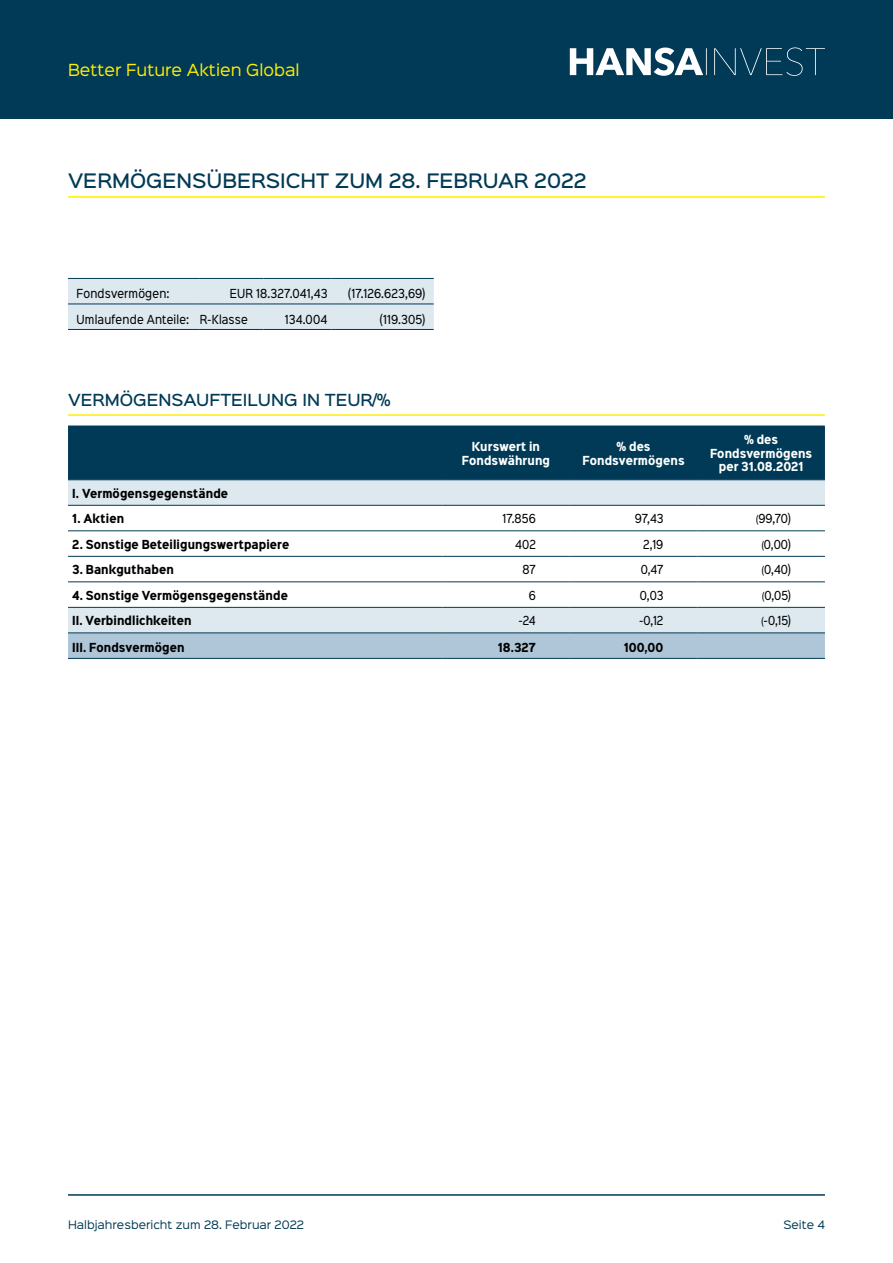
<style>
.page{position:relative;width:893px;height:1263px;background:#fff}
.page>*{position:absolute;margin:0;border:0;box-sizing:border-box;transform-origin:0 0}
.t1{font:500 18px "Sinkin Sans 500";color:#003a56}
.t2{font:500 15px "Sinkin Sans 500";color:#003a56}
.t3{font:15px "Sinkin Sans 400";color:#ffed00}
.t4{font:700 11.25px "Sinkin Sans Narrow W01 700";letter-spacing:.01em;color:#000}
.t5{font:11.25px "Sinkin Sans Narrow W01 400 Rg";letter-spacing:.01em;color:#000}
.t6{font:700 11.25px/13.5px "Sinkin Sans Narrow W01 700";letter-spacing:.005em;color:#fff;text-align:center}
.t7{font:10.5px "Sinkin Sans 400";color:#003a56}
.s1{font-size:9px}
</style>
<div class="page">
<div style="left:0;top:0;width:893px;height:119px;background:#003a56"></div>
<svg style="left:570px;top:47px;width:255px;height:29px"></svg>
<hr style="left:68px;top:1194px;width:757px;height:2px;background:#003a56">
<hr style="left:68px;top:196px;width:757px;height:2px;background:#ffed00">
<div style="left:68px;top:425px;width:757px;height:54px;background:#003a56"></div>
<svg style="left:68px;top:480px;width:757px;height:152px"></svg>
<svg style="left:68px;top:633px;width:757px;height:25px;background:#aac3d4"></svg>
<hr style="left:68px;top:479px;width:374px;height:1px;background:#003a56">
<hr style="left:442px;top:479px;width:128px;height:1px;background:#003a56">
<hr style="left:570px;top:479px;width:127px;height:1px;background:#003a56">
<hr style="left:697px;top:479px;width:128px;height:1px;background:#003a56">
<hr style="left:68px;top:530px;width:374px;height:1px;background:#003a56">
<hr style="left:442px;top:530px;width:128px;height:1px;background:#003a56">
<hr style="left:570px;top:530px;width:127px;height:1px;background:#003a56">
<hr style="left:697px;top:530px;width:128px;height:1px;background:#003a56">
<hr style="left:442px;top:505px;width:128px;height:1px;background:#003a56">
<hr style="left:570px;top:505px;width:127px;height:1px;background:#003a56">
<hr style="left:697px;top:505px;width:128px;height:1px;background:#003a56">
<hr style="left:442px;top:556px;width:128px;height:1px;background:#003a56">
<hr style="left:570px;top:556px;width:127px;height:1px;background:#003a56">
<hr style="left:697px;top:556px;width:128px;height:1px;background:#003a56">
<hr style="left:442px;top:581px;width:128px;height:1px;background:#003a56">
<hr style="left:570px;top:581px;width:127px;height:1px;background:#003a56">
<hr style="left:697px;top:581px;width:128px;height:1px;background:#003a56">
<hr style="left:442px;top:607px;width:128px;height:1px;background:#003a56">
<hr style="left:570px;top:607px;width:127px;height:1px;background:#003a56">
<hr style="left:697px;top:607px;width:128px;height:1px;background:#003a56">
<hr style="left:68px;top:505px;width:374px;height:1px;background:#003a56">
<hr style="left:68px;top:556px;width:374px;height:1px;background:#003a56">
<hr style="left:68px;top:581px;width:374px;height:1px;background:#003a56">
<hr style="left:68px;top:607px;width:374px;height:1px;background:#003a56">
<hr style="left:68px;top:632px;width:374px;height:1px;background:#003a56">
<hr style="left:442px;top:632px;width:128px;height:1px;background:#003a56">
<hr style="left:570px;top:632px;width:127px;height:1px;background:#003a56">
<hr style="left:697px;top:632px;width:128px;height:1px;background:#003a56">
<hr style="left:68px;top:658px;width:374px;height:1px;background:#003a56">
<hr style="left:442px;top:658px;width:128px;height:1px;background:#003a56">
<hr style="left:570px;top:658px;width:127px;height:1px;background:#003a56">
<hr style="left:697px;top:658px;width:128px;height:1px;background:#003a56">
<hr style="left:68px;top:414px;width:757px;height:2px;background:#ffed00">
<div style="left:68px;top:279px;width:366px;height:50px;background:#dde8ef"></div>
<hr style="left:68px;top:304px;width:132px;height:1px;background:#003a56">
<hr style="left:332px;top:304px;width:102px;height:1px;background:#003a56">
<hr style="left:68px;top:278px;width:132px;height:1px;background:#003a56">
<hr style="left:68px;top:329px;width:132px;height:1px;background:#003a56">
<hr style="left:332px;top:278px;width:102px;height:1px;background:#003a56">
<hr style="left:200px;top:329px;width:64px;height:1px;background:#003a56">
<hr style="left:264px;top:329px;width:68px;height:1px;background:#003a56">
<hr style="left:332px;top:329px;width:102px;height:1px;background:#003a56">
<hr style="left:200px;top:278px;width:64px;height:1px;background:#003a56">
<hr style="left:264px;top:278px;width:68px;height:1px;background:#003a56">
<hr style="left:200px;top:304px;width:64px;height:1px;background:#003a56">
<hr style="left:264px;top:304px;width:68px;height:1px;background:#003a56">
<h2 class="t3" style="left:68px;top:57px;width:233px">Better Future Aktien Global</h2>
<h1 class="t1" style="left:68px;top:165px;width:387px">VERMÖGENSÜBERSICHT ZUM 28. FEBRUAR</h1>
<h1 class="t1" style="left:534px;top:165px;width:54px">2022</h1>
<p class="t5" style="left:77px;top:286px;width:94px">Fondsvermögen:</p>
<p class="t5" style="left:230px;top:286px;width:99px">EUR 18.327.041,43</p>
<p class="t5" style="left:348px;top:286px;width:78px">(17.126.623,69)</p>
<p class="t5" style="left:77px;top:311px;width:173px">Umlaufende Anteile: R-Klasse</p>
<p class="t5" style="left:285px;top:311px;width:44px">134.004</p>
<p class="t5" style="left:380px;top:311px;width:47px">(119.305)</p>
<h2 class="t2" style="left:68px;top:387px;width:324px">VERMÖGENSAUFTEILUNG IN TEUR/%</h2>
<p class="t6" style="left:462px;top:439px;width:90px">Kurswert in<br>Fondswährung</p>
<p class="t6" style="left:583px;top:439px;width:104px">% des<br>Fondsvermögens</p>
<p class="t6" style="left:710px;top:432px;width:104px">% des<br>Fondsvermögens per 31.08.2021</p>
<p class="t4" style="left:72px;top:485px;width:157px">I. Vermögensgegenstände</p>
<p class="t4" style="left:72px;top:511px;width:53px">1. Aktien</p>
<p class="t5" style="left:503px;top:511px;width:35px">17.856</p>
<p class="t5" style="left:635px;top:511px;width:30px">97,43</p>
<p class="t5" style="left:756px;top:511px;width:36px"><span class="s1">(</span>99,70)</p>
<p class="t4" style="left:72px;top:536px;width:219px">2. Sonstige Beteiligungswertpapiere</p>
<p class="t5" style="left:515px;top:536px;width:22px">402</p>
<p class="t5" style="left:643px;top:536px;width:22px">2,19</p>
<p class="t5" style="left:762px;top:536px;width:31px"><span class="s1">(</span>0,00)</p>
<p class="t4" style="left:72px;top:562px;width:103px">3. Bankguthaben</p>
<p class="t5" style="left:522px;top:562px;width:15px">87</p>
<p class="t5" style="left:641px;top:562px;width:24px">0,47</p>
<p class="t5" style="left:762px;top:562px;width:30px"><span class="s1">(</span>0,40)</p>
<p class="t4" style="left:72px;top:587px;width:217px">4. Sonstige Vermögensgegenstände</p>
<p class="t5" style="left:529px;top:587px;width:9px">6</p>
<p class="t5" style="left:640px;top:587px;width:25px">0,03</p>
<p class="t5" style="left:762px;top:587px;width:30px"><span class="s1">(</span>0,05)</p>
<p class="t4" style="left:72px;top:613px;width:121px">II. Verbindlichkeiten</p>
<p class="t5" style="left:519px;top:613px;width:18px">-24</p>
<p class="t5" style="left:639px;top:613px;width:25px">-0,12</p>
<p class="t5" style="left:762px;top:613px;width:31px"><span class="s1">(</span>-0,15)</p>
<p class="t4" style="left:72px;top:639px;width:114px">III. Fondsvermögen</p>
<p class="t4" style="left:498px;top:639px;width:39px">18.327</p>
<p class="t4" style="left:624px;top:639px;width:41px">100,00</p>
<p class="t7" style="left:68px;top:1216px;width:237px">Halbjahresbericht zum 28. Februar 2022</p>
<p class="t7" style="left:783px;top:1216px;width:43px">Seite 4</p>
</div>
